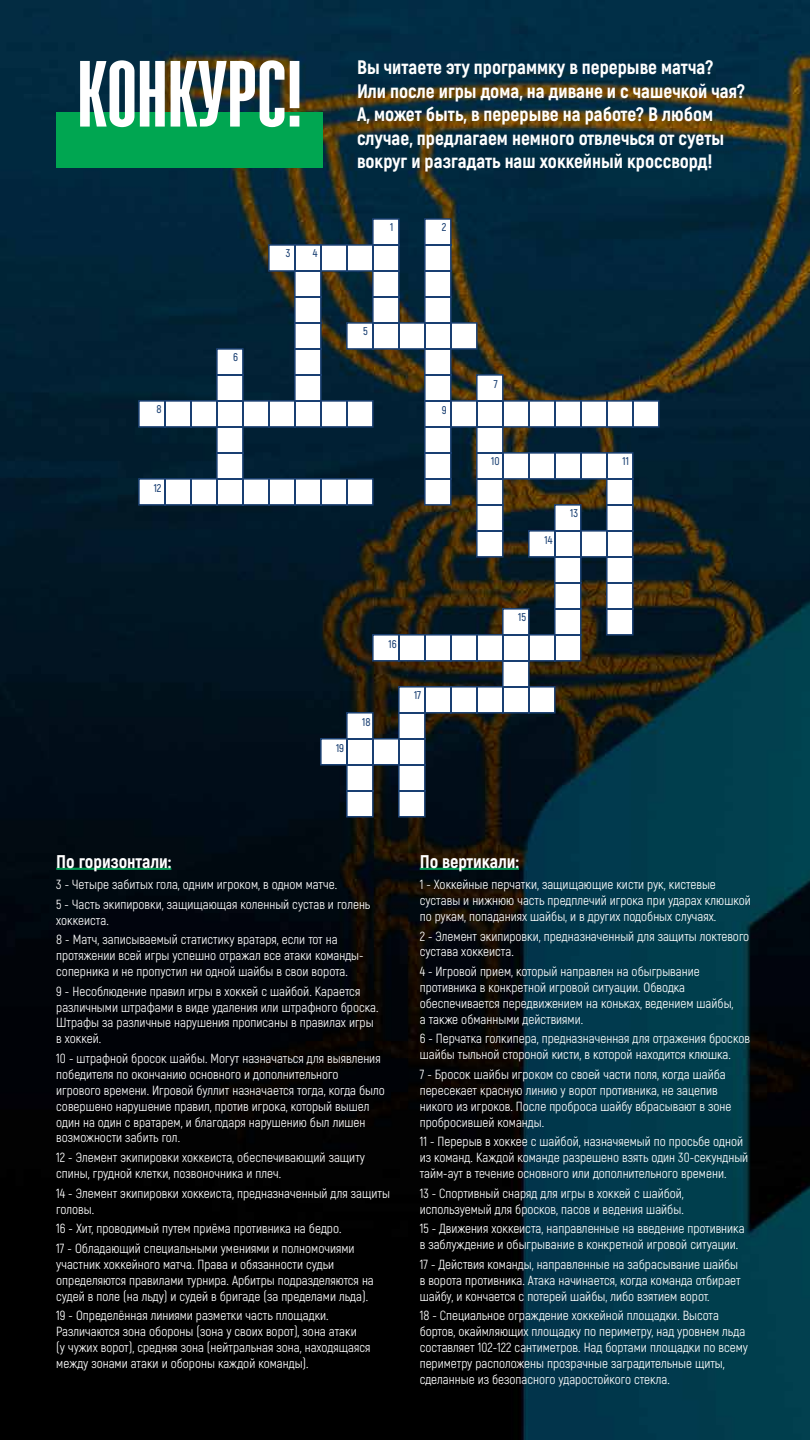
<style>
.page{position:relative;width:810px;height:1440px;background:#fff}
.page>*{position:absolute;margin:0;border:0;box-sizing:border-box;transform-origin:0 0}
.t1{font:700 93.75px "Ristretto Pro";color:#fff}
.t2{font:800 19.5px/23.4px "Akrobat";color:#fff}
.t3{font:800 18.38px "Akrobat";color:#fff}
.t4{font:13.27px/15.9px "Akrobat";color:#fff}
.t5{font:600 11.25px "Akrobat";color:#193f72}
</style>
<div class="page">
<img style="left:0;top:0;width:810px;height:1440px">
<div style="left:56px;top:112px;width:267px;height:56px;background:#00a651"></div>
<hr style="left:56px;top:868px;width:115px;height:2px;background:#009b54">
<hr style="left:420px;top:868px;width:99px;height:2px;background:#009b54">
<svg style="left:137px;top:217px;width:523px;height:601px"></svg>
<h1 class="t1" style="left:77px;top:39px;width:227px">КОНКУРС!</h1>
<h2 class="t2" style="left:357px;top:56px;width:390px">Вы читаете эту программку в перерыве матча?<br>Или после игры дома, на диване и с чашечкой чая?<br>А, может быть, в перерыве на работе? В любом случае, предлагаем немного отвлечься от суеты вокруг и разгадать наш хоккейный кроссворд!</h2>
<p class="t5" style="left:156px;top:402px;width:7px">8</p>
<p class="t5" style="left:154px;top:481px;width:9px">12</p>
<p class="t5" style="left:233px;top:350px;width:6px">6</p>
<p class="t5" style="left:286px;top:246px;width:6px">3</p>
<p class="t5" style="left:313px;top:246px;width:6px">4</p>
<p class="t5" style="left:390px;top:220px;width:5px">1</p>
<p class="t5" style="left:442px;top:220px;width:6px">2</p>
<p class="t5" style="left:363px;top:324px;width:6px">5</p>
<p class="t5" style="left:442px;top:403px;width:6px">9</p>
<p class="t5" style="left:336px;top:741px;width:10px">19</p>
<p class="t5" style="left:362px;top:715px;width:10px">18</p>
<p class="t5" style="left:389px;top:637px;width:10px">16</p>
<p class="t5" style="left:414px;top:689px;width:9px">17</p>
<p class="t5" style="left:494px;top:377px;width:6px">7</p>
<p class="t5" style="left:491px;top:455px;width:10px">10</p>
<p class="t5" style="left:544px;top:533px;width:9px">14</p>
<p class="t5" style="left:570px;top:507px;width:9px">13</p>
<p class="t5" style="left:518px;top:611px;width:9px">15</p>
<p class="t5" style="left:623px;top:455px;width:8px">11</p>
<h3 class="t3" style="left:56px;top:850px;width:117px">По горизонтали:</h3>
<p class="t4" style="left:56px;top:875px;width:316px;line-height:19.6px">3 - Четыре забитых гола, одним игроком, в одном матче.<br>5 - Часть экипировки, защищающая коленный сустав и голень</p>
<p class="t4" style="left:56px;top:910px;width:283px;line-height:19.6px">хоккеиста.<br>8 - Матч, записываемый статистику вратаря, если тот на</p>
<p class="t4" style="left:56px;top:948px;width:309px">протяжении всей игры успешно отражал все атаки команды&shy;соперника и не пропустил ни одной шайбы в свои ворота.</p>
<p class="t4" style="left:56px;top:983px;width:324px">9 - Несоблюдение правил игры в хоккей с шайбой. Карается различными штрафами в виде удаления или штрафного броска.<br>Штрафы за различные нарушения прописаны в правилах игры в хоккей.</p>
<p class="t4" style="left:56px;top:1050px;width:330px">10 - штрафной бросок шайбы. Могут назначаться для выявления победителя по окончанию основного и дополнительного игрового времени. Игровой буллит назначается тогда, когда было совершено нарушение правил, против игрока, который вышел один на один с вратарем, и благодаря нарушению был лишен возможности забить гол.</p>
<p class="t4" style="left:56px;top:1150px;width:310px">12 - Элемент экипировки хоккеиста, обеспечивающий защиту спины, грудной клетки, позвоночника и плеч.</p>
<p class="t4" style="left:56px;top:1185px;width:335px">14 - Элемент экипировки хоккеиста, предназначенный для защиты головы.</p>
<p class="t4" style="left:56px;top:1219px;width:300px;line-height:19.6px">16 - Хит, проводимый путем приёма противника на бедро.<br>17 - Обладающий специальными умениями и полномочиями</p>
<p class="t4" style="left:56px;top:1256px;width:319px">участник хоккейного матча. Права и обязанности судьи определяются правилами турнира. Арбитры подразделяются на судей в поле (на льду) и судей в бригаде (за пределами льда).</p>
<p class="t4" style="left:56px;top:1308px;width:316px">19 - Определённая линиями разметки часть площадки.<br>Различаются зона обороны (зона у своих ворот), зона атаки<br>(у чужих ворот), средняя зона (нейтральная зона, находящаяся между зонами атаки и обороны каждой команды).</p>
<h3 class="t3" style="left:420px;top:850px;width:101px">По вертикали:</h3>
<p class="t4" style="left:420px;top:877px;width:333px">1 - Хоккейные перчатки, защищающие кисти рук, кистевые суставы и нижнюю часть предплечий игрока при ударах клюшкой по рукам, попаданиях шайбы, и в других подобных случаях.</p>
<p class="t4" style="left:420px;top:928px;width:331px">2 - Элемент экипировки, предназначенный для защиты локтевого сустава хоккеиста.</p>
<p class="t4" style="left:420px;top:963px;width:315px">4 - Игровой прием, который направлен на обыгрывание противника в конкретной игровой ситуации. Обводка обеспечивается передвижением на коньках, ведением шайбы, а также обманными действиями.</p>
<p class="t4" style="left:420px;top:1031px;width:332px">6 - Перчатка голкипера, предназначенная для отражения бросков шайбы тыльной стороной кисти, в которой находится клюшка.</p>
<p class="t4" style="left:420px;top:1066px;width:313px">7 - Бросок шайбы игроком со своей части поля, когда шайба пересекает красную линию у ворот противника, не зацепив никого из игроков. После проброса шайбу вбрасывают в зоне пробросившей команды.</p>
<p class="t4" style="left:420px;top:1134px;width:330px">11 - Перерыв в хоккее с шайбой, назначяемый по просьбе одной из команд. Каждой команде разрешено взять один 30-секундный тайм-аут в течение основного или дополнительного времени.</p>
<p class="t4" style="left:420px;top:1185px;width:266px">13 - Спортивный снаряд для игры в хоккей с шайбой, используемый для бросков, пасов и ведения шайбы.</p>
<p class="t4" style="left:420px;top:1221px;width:326px">15 - Движения хоккеиста, направленные на введение противника в заблуждение и обыгрывание в конкретной игровой ситуации.</p>
<p class="t4" style="left:420px;top:1256px;width:323px">17 - Действия команды, направленные на забрасывание шайбы в ворота противника. Атака начинается, когда команда отбирает шайбу, и кончается с потерей шайбы, либо взятием ворот.</p>
<p class="t4" style="left:420px;top:1308px;width:330px">18 - Специальное ограждение хоккейной площадки. Высота бортов, окаймляющих площадку по периметру, над уровнем льда составляет 102-122 сантиметров. Над бортами площадки по всему периметру расположены прозрачные заградительные щиты, сделанные из безопасного ударостойкого стекла.</p>
</div>
